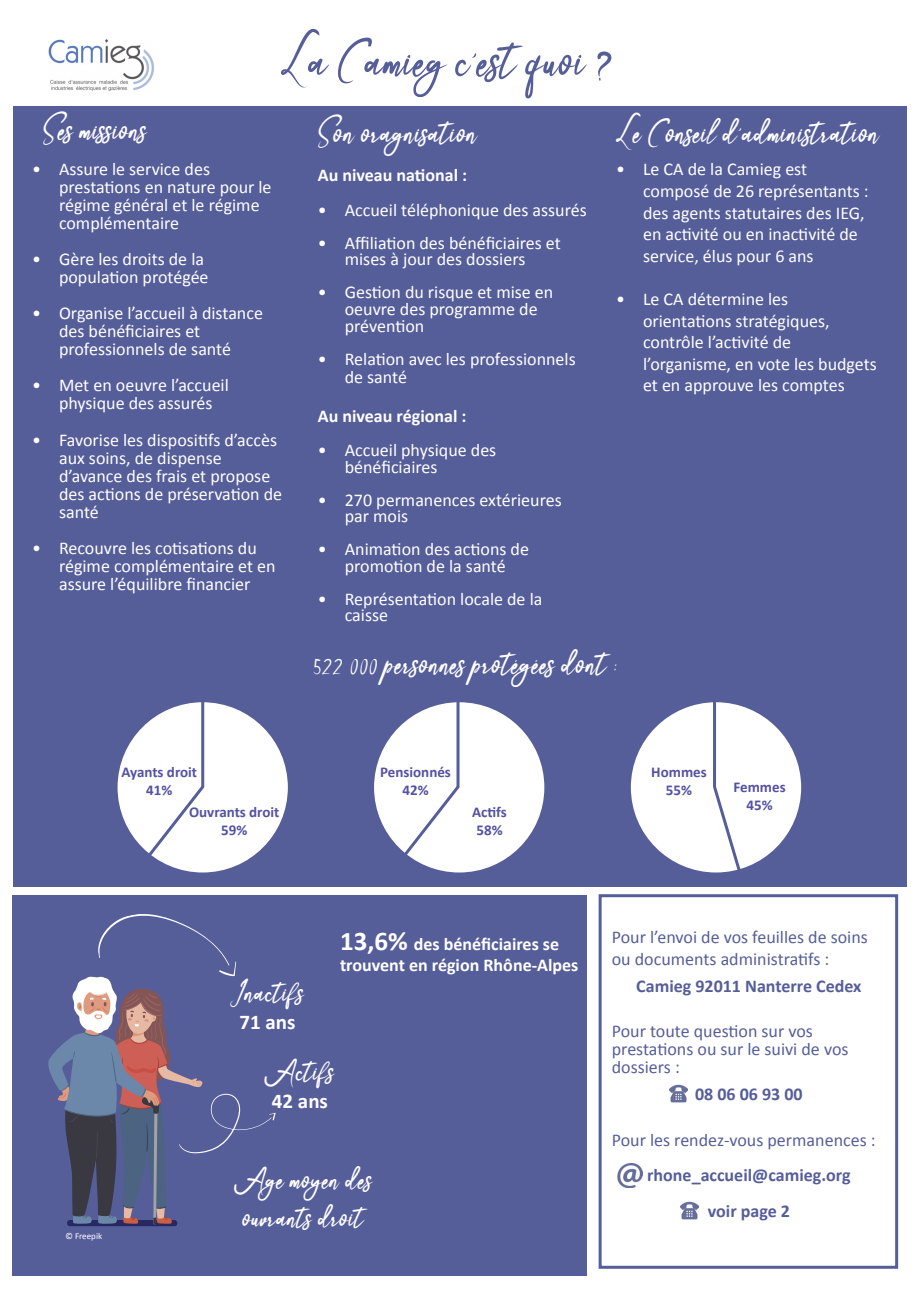
<style>
.page{position:relative;width:919px;height:1289px;background:#fff}
.page>*{position:absolute;margin:0;border:0;box-sizing:border-box;transform-origin:0 0}
.t1{font:54px "Christmas";color:#565e9a}
.t2{font:34.5px "Christmas";color:#fff}
.t3{font:31.5px/37.8px "Christmas";color:#fff}
.t4{font:700 21px "Calibri";color:#fff}
.t5{font:18px/18px "Calibri";color:#fff}
.t6{font:18px/18px "Calibri";color:#565e9a}
.t7{font:700 18px/21.6px "Calibri";color:#fff}
.t8{font:700 18px "Calibri";color:#565e9a}
.t9{font:700 15px "Calibri";color:#5452a2}
.t10{font:9px "Calibri";color:#fff}
.s1{font-size:27px}
</style>
<div class="page">
<img style="left:48px;top:39px;width:105px;height:53px">
<div style="left:13px;top:106px;width:893px;height:505px;background:#565e9a"></div>
<div style="left:13px;top:596px;width:893px;height:290px;background:#565e9a"></div>
<div style="left:13px;top:895px;width:574px;height:381px;background:#565e9a"></div>
<div style="left:598px;top:894px;width:300px;height:374px;border:3px solid #565e9a"></div>
<img style="left:669px;top:1084px;width:18px;height:18px">
<img style="left:680px;top:1201px;width:18px;height:18px">
<img style="left:617px;top:1163px;width:25px;height:24px">
<div style="left:118px;top:703px;width:169px;height:168px;background:#fff;border-radius:50%"></div>
<hr style="left:201px;top:698px;width:3px;height:89px;background:#565e9a">
<svg style="left:144px;top:782px;width:61px;height:78px"></svg>
<div style="left:375px;top:703px;width:168px;height:168px;background:#fff;border-radius:50%"></div>
<hr style="left:456px;top:699px;width:3px;height:88px;background:#565e9a">
<svg style="left:400px;top:782px;width:60px;height:78px"></svg>
<div style="left:631px;top:703px;width:169px;height:168px;background:#fff;border-radius:50%"></div>
<hr style="left:713px;top:699px;width:3px;height:88px;background:#565e9a">
<svg style="left:710px;top:786px;width:33px;height:87px"></svg>
<div style="left:67px;top:1219px;width:110px;height:7px;background:#282863;border-radius:3px"></div>
<svg style="left:48px;top:914px;width:227px;height:310px"></svg>
<p class="t1" style="left:281px;top:23px;width:333px">La Camieg c’est quoi ?</p>
<p class="t2" style="left:44px;top:106px;width:105px">Ses missions</p>
<p class="t5" style="left:59px;top:160px;width:214px;text-indent:-27px">• Assure le service des prestations en nature pour le régime général et le régime complémentaire</p>
<p class="t5" style="left:32px;top:250px;width:178px;text-align:right">• Gère les droits de la population protégée</p>
<p class="t5" style="left:59px;top:304px;width:205px;text-indent:-27px">• Organise l’accueil à distance des bénéficiaires et professionnels de santé</p>
<p class="t5" style="left:32px;top:376px;width:198px;text-align:center">• Met en oeuvre l’accueil physique des assurés</p>
<p class="t5" style="left:59px;top:430px;width:224px;text-indent:-27px">• Favorise les dispositifs d’accès aux soins, de dispense d’avance des frais et propose des actions de préservation de santé</p>
<p class="t5" style="left:59px;top:538px;width:218px;text-indent:-27px">• Recouvre les cotisations du régime complémentaire et en assure l’équilibre financier</p>
<p class="t9" style="left:121px;top:761px;width:77px">Ayants droit</p>
<p class="t9" style="left:146px;top:779px;width:28px">41%</p>
<p class="t9" style="left:189px;top:801px;width:92px">Ouvrants droit</p>
<p class="t9" style="left:221px;top:819px;width:28px">59%</p>
<p class="t2" style="left:616px;top:109px;width:265px">Le Conseil d’administration</p>
<p class="t2" style="left:319px;top:109px;width:160px">Son oragnisation</p>
<p class="t7" style="left:318px;top:164px;width:151px">Au niveau national :</p>
<p class="t5" style="left:318px;top:200px;width:270px">• Accueil téléphonique des assurés</p>
<p class="t5" style="left:318px;top:234px;width:244px;line-height:16.5px;text-align:center">• Affiliation des bénéficiaires et mises à jour des dossiers</p>
<p class="t5" style="left:345px;top:284px;width:210px;line-height:16.5px;text-indent:-27px">• Gestion du risque et mise en oeuvre des programme de prévention</p>
<p class="t5" style="left:345px;top:349px;width:232px;text-indent:-27px">• Relation avec les professionnels de santé</p>
<p class="t7" style="left:318px;top:404px;width:150px">Au niveau régional :</p>
<p class="t5" style="left:345px;top:441px;width:153px;line-height:16.5px;text-indent:-27px">• Accueil physique des bénéficiaires</p>
<p class="t5" style="left:345px;top:491px;width:218px;line-height:16.5px;text-indent:-27px">• 270 permanences extérieures par mois</p>
<p class="t5" style="left:318px;top:540px;width:213px;line-height:16.5px;text-align:center">• Animation des actions de promotion de la santé</p>
<p class="t5" style="left:345px;top:590px;width:199px;line-height:16.5px;text-indent:-27px">• Représentation locale de la caisse</p>
<p class="t2" style="left:313px;top:639px;width:305px">522 000 personnes protégées dont :</p>
<p class="t5" style="left:643px;top:158px;width:227px;line-height:21.6px;text-indent:-27px">• Le CA de la Camieg est composé de 26 représentants : des agents statutaires des IEG, en activité ou en inactivité de service, élus pour 6 ans</p>
<p class="t5" style="left:643px;top:288px;width:235px;line-height:21.6px;text-indent:-27px">• Le CA détermine les orientations stratégiques, contrôle l’activité de l’organisme, en vote les budgets et en approuve les comptes</p>
<p class="t9" style="left:380px;top:761px;width:72px">Pensionnés</p>
<p class="t9" style="left:402px;top:779px;width:28px">42%</p>
<p class="t9" style="left:472px;top:801px;width:36px">Actifs</p>
<p class="t9" style="left:476px;top:819px;width:28px">58%</p>
<p class="t9" style="left:651px;top:761px;width:57px">Hommes</p>
<p class="t9" style="left:666px;top:779px;width:28px">55%</p>
<p class="t9" style="left:733px;top:776px;width:54px">Femmes</p>
<p class="t9" style="left:746px;top:794px;width:28px">45%</p>
<p class="t10" style="left:66px;top:1229px;width:38px">© Freepik</p>
<p class="t3" style="left:230px;top:970px;width:75px">Inactifs</p>
<p class="t4" style="left:239px;top:1007px;width:58px">71 ans</p>
<p class="t7" style="left:340px;top:932px;width:240px"><span class="s1">13,6%</span> des bénéficiaires se trouvent en région Rhône-Alpes</p>
<p class="t3" style="left:265px;top:1049px;width:72px">Actifs</p>
<p class="t4" style="left:272px;top:1086px;width:58px">42 ans</p>
<p class="t3" style="left:234px;top:1156px;width:140px">Age moyen des ouvrants droit</p>
<p class="t6" style="left:611px;top:925px;width:257px;line-height:21.6px">Pour l’envoi de vos feuilles de soins ou documents administratifs :</p>
<p class="t8" style="left:636px;top:972px;width:227px">Camieg 92011 Nanterre Cedex</p>
<p class="t6" style="left:611px;top:1021px;width:238px">Pour toute question sur vos prestations ou sur le suivi de vos dossiers :</p>
<p class="t8" style="left:695px;top:1080px;width:109px">08 06 06 93 00</p>
<p class="t6" style="left:611px;top:1130px;width:265px">Pour les rendez-vous permanences :</p>
<p class="t8" style="left:647px;top:1161px;width:205px">rhone_accueil@camieg.org</p>
<p class="t8" style="left:707px;top:1197px;width:84px">voir page 2</p>
</div>
